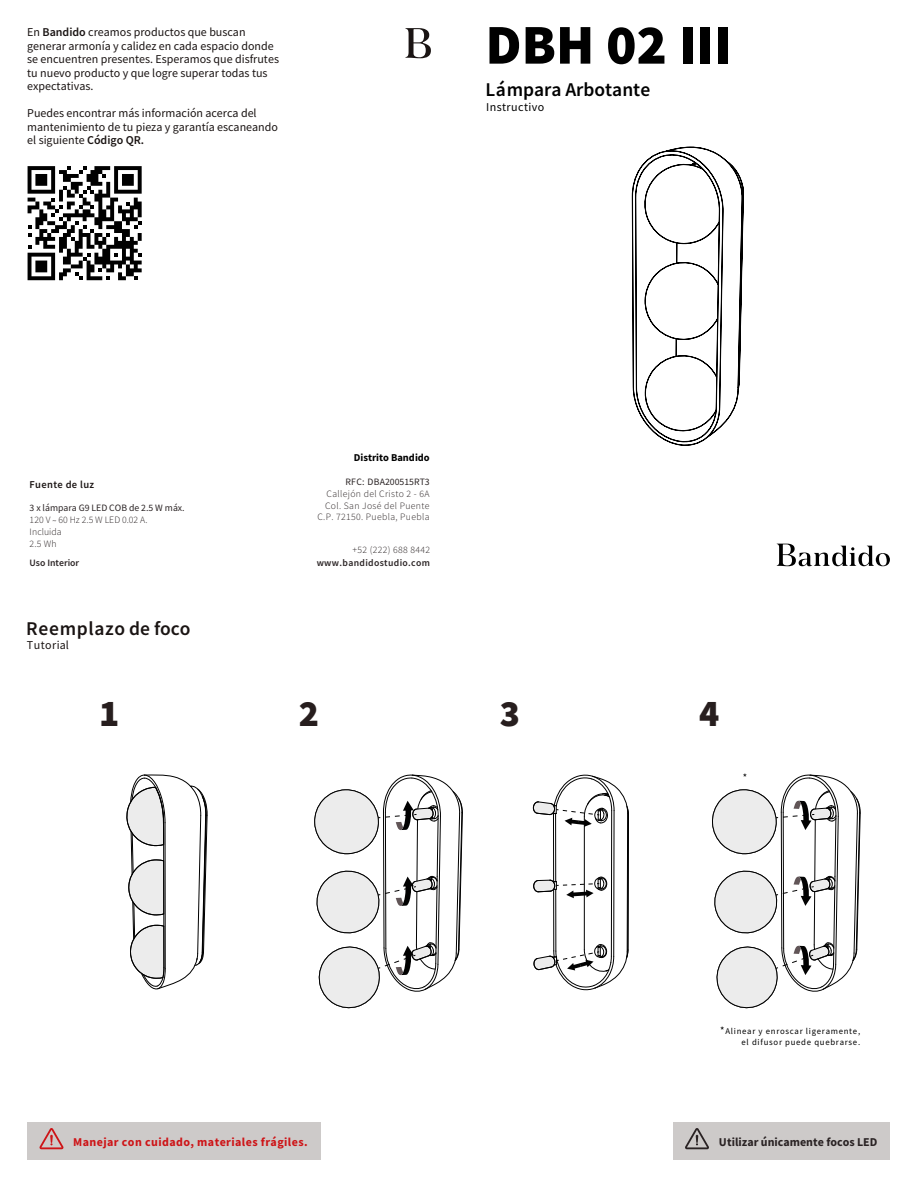
<style>
.page{position:relative;width:918px;height:1188px;background:#fff}
.page>*{position:absolute;margin:0;border:0;box-sizing:border-box;transform-origin:0 0}
.t1{font:900 56.25px "Source Sans Pro";color:#000}
.t2{font:900 37.5px "Source Sans Pro";color:#271e1e}
.t3{font:600 19.5px "Source Sans Pro";color:#000}
.t4{font:600 19.5px "Source Sans Pro";letter-spacing:.035em;color:#1a1413}
.t5{font:12px/13.5px "Source Sans Pro";color:#1a1413}
.t6{font:700 12px "Source Sans Pro";letter-spacing:.035em;color:#cd1417}
.t7{font:700 12px "Source Sans Pro";color:#2a2324}
.t8{font:12px "Source Sans Pro";letter-spacing:.035em;color:#000}
.t9{font:12px "Source Sans Pro";letter-spacing:.035em;color:#1a1413}
.t10{font:700 10.5px "Source Sans Pro";color:#000}
.t11{font:600 10.5px "Source Sans Pro";letter-spacing:.035em;color:#1a1413}
.t12{font:10.5px "Source Sans Pro";color:#000}
.t13{font:300 9.75px/11.7px "Source Sans Pro";letter-spacing:.035em;color:#2a2324;text-align:right}
.t14{font:300 9.75px/12px "Source Sans Pro";color:#2a2324}
.t15{font:600 9.75px "Source Sans Pro";letter-spacing:.035em;color:#2a2324}
.t16{font:9.75px "Source Sans Pro";color:#2a2324}
.t17{font:600 9.75px "Source Sans Pro";color:#2a2324}
.t18{font:8.7px/10.6px "Source Sans Pro";letter-spacing:.08em;color:#000;text-align:right}
.s1{font-weight:600}
.s2{font-weight:400}
.s3{font-size:9px}
.s4{font-size:10.5px}
</style>
<div class="page">
<svg style="left:632px;top:155px;width:112px;height:291px"></svg>
<svg style="left:635px;top:146px;width:85px;height:297px"></svg>
<svg style="left:126px;top:774px;width:82px;height:216px"></svg>
<svg style="left:314px;top:774px;width:149px;height:235px"></svg>
<svg style="left:712px;top:774px;width:149px;height:235px"></svg>
<svg style="left:532px;top:774px;width:97px;height:216px"></svg>
<div style="left:673px;top:1122px;width:217px;height:38px;background:#cdcac9"></div>
<svg style="left:685px;top:1128px;width:24px;height:21px"></svg>
<div style="left:27px;top:1122px;width:294px;height:38px;background:#cdcac9"></div>
<svg style="left:39px;top:1128px;width:25px;height:21px"></svg>
<svg style="left:777px;top:544px;width:113px;height:22px"></svg>
<svg style="left:405px;top:28px;width:26px;height:30px"></svg>
<svg style="left:28px;top:166px;width:114px;height:114px"></svg>
<p class="t5" style="left:27px;top:26px;width:253px">En <span class="s1">Bandido</span> creamos productos que buscan generar armonía y calidez en cada espacio donde se encuentren presentes. Esperamos que disfrutes tu nuevo producto y que logre superar todas tus expectativas.</p>
<p class="t5" style="left:27px;top:107px;width:252px">Puedes encontrar más información acerca del mantenimiento de tu pieza y garantía escaneando el siguiente <span class="s1">Código QR.</span></p>
<h1 class="t1" style="left:485px;top:8px;width:248px">DBH 02 III</h1>
<h3 class="t3" style="left:485px;top:77px;width:166px">Lámpara Arbotante</h3>
<p class="t8" style="left:486px;top:99px;width:60px">Instructivo</p>
<p class="t11" style="left:30px;top:477px;width:66px">Fuente de luz</p>
<p class="t14" style="left:30px;top:502px;width:157px"><span class="s2">3 x lámpara G9 LED COB de 2.5 W máx.<br></span>120 V <span class="s3">̴</span> 60 Hz 2.5 W LED 0.02 A.<br>Incluida<br>2.5 Wh</p>
<p class="t17" style="left:30px;top:557px;width:51px">Uso Interior</p>
<h3 class="t4" style="left:26px;top:615px;width:166px">Reemplazo de foco</h3>
<p class="t9" style="left:27px;top:638px;width:43px">Tutorial</p>
<p class="t10" style="left:354px;top:450px;width:77px">Distrito Bandido</p>
<p class="t16" style="left:345px;top:475px;width:86px">RFC: DBA200515RT3</p>
<p class="t13" style="left:317px;top:488px;width:114px">Callejón del Cristo 2 - 6A<br>Col. San José del Puente<br>C.P. 72150. Puebla, Puebla</p>
<p class="t13" style="left:352px;top:544px;width:79px">+52 (222) 688 8442</p>
<p class="t15" style="left:317px;top:556px;width:115px">www.bandidostudio.com</p>
<h2 class="t2" style="left:99px;top:689px;width:22px">1</h2>
<h2 class="t2" style="left:299px;top:689px;width:22px">2</h2>
<h2 class="t2" style="left:500px;top:689px;width:22px">3</h2>
<h2 class="t2" style="left:699px;top:689px;width:22px">4</h2>
<p class="t12" style="left:743px;top:771px;width:6px">*</p>
<p class="t18" style="left:720px;top:1026px;width:142px"><span class="s4">*</span>Alinear y enroscar ligeramente, el difusor puede quebrarse.</p>
<p class="t6" style="left:73px;top:1134px;width:236px">Manejar con cuidado, materiales frágiles.</p>
<p class="t7" style="left:719px;top:1134px;width:160px">Utilizar únicamente focos LED</p>
</div>
